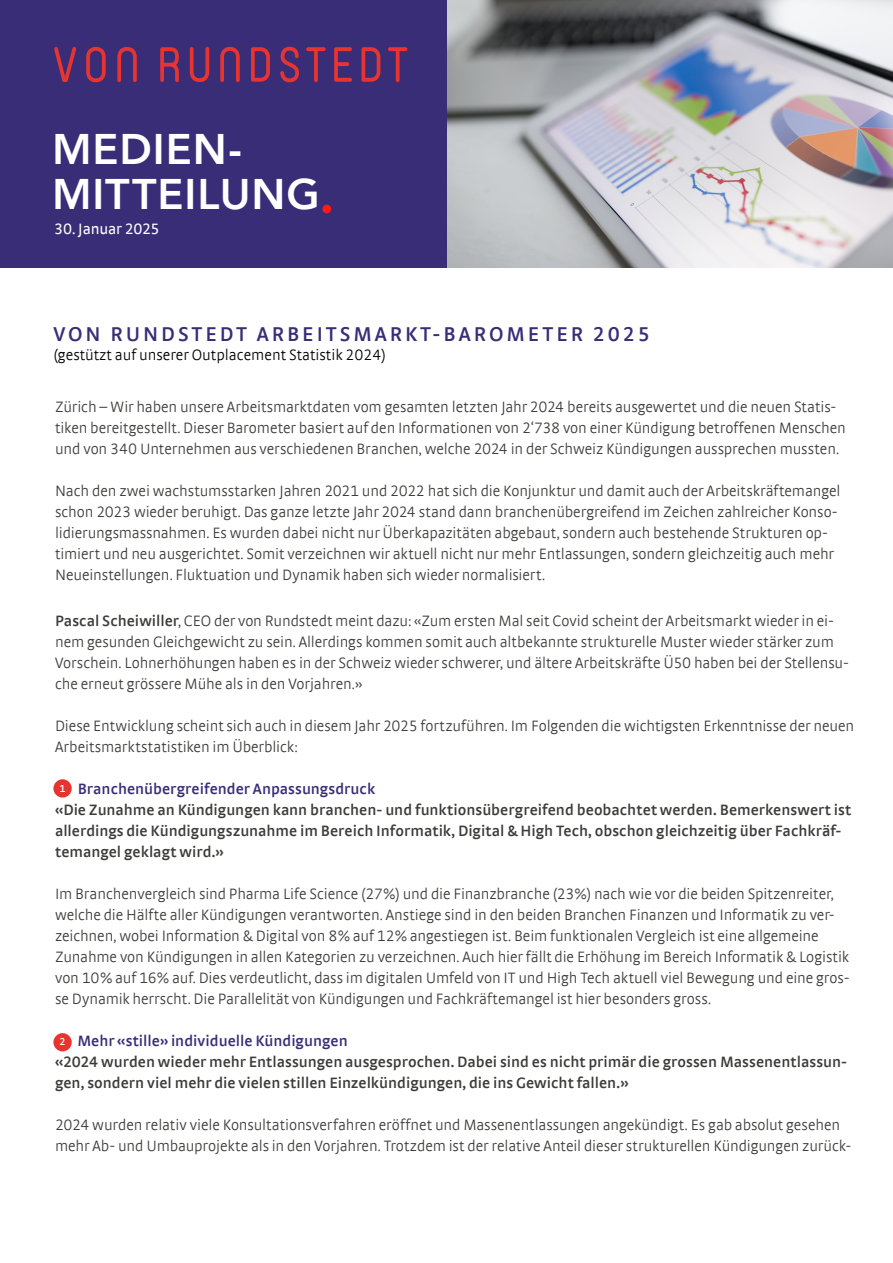
<style>
.page{position:relative;width:893px;height:1263px;background:#fff}
.page>*{position:absolute;margin:0;border:0;box-sizing:border-box;transform-origin:0 0}
.t1{font:800 42.75px/45px "Avenir";letter-spacing:.02em;color:#fff}
.t2{font:600 21px "Strada TF";letter-spacing:.14em;color:#3a2d78}
.t3{font:300 15.75px/21px "Strada TF";letter-spacing:-.01em;color:#3c3c3b}
.t4{font:600 15.75px/21px "Strada TF";color:#3c3c3b}
.t5{font:600 15.75px "Strada TF";color:#3a2d78}
.t6{font:300 15.75px "Strada TF";color:#000}
.t7{font:15.75px "Strada TF";letter-spacing:-.01em;color:#fff}
.t8{font:600 10.5px "Strada TF";color:#fff}
.s1{font-weight:600}
</style>
<div class="page">
<div style="left:0;top:0;width:447px;height:268px;background:#3a2d78"></div>
<svg style="left:54px;top:47px;width:353px;height:35px"></svg>
<img style="left:447px;top:0;width:446px;height:268px">
<div style="left:53px;top:779px;width:19px;height:18px;background:#e73431;border-radius:50%"></div>
<div style="left:53px;top:1033px;width:19px;height:18px;background:#e73431;border-radius:50%"></div>
<div style="left:322px;top:205px;width:9px;height:8px;background:#ff1c13;border-radius:50%"></div>
<h1 class="t1" style="left:52px;top:126px;width:269px">MEDIEN-<br>MITTEILUNG</h1>
<p class="t7" style="left:54px;top:220px;width:107px">30. Januar 2025</p>
<h2 class="t2" style="left:53px;top:321px;width:598px">VON RUNDSTEDT ARBEITSMARKT-BAROMETER 2025</h2>
<p class="t6" style="left:53px;top:345px;width:334px">(gestützt auf unserer Outplacement Statistik 2024)</p>
<p class="t3" style="left:55px;top:396px;width:792px">Zürich – Wir haben unsere Arbeitsmarktdaten vom gesamten letzten Jahr 2024 bereits ausgewertet und die neuen Statis&shy;tiken bereitgestellt. Dieser Barometer basiert auf den Informationen von 2‘738 von einer Kündigung betroffenen Menschen und von 340 Unternehmen aus verschiedenen Branchen, welche 2024 in der Schweiz Kündigungen aussprechen mussten.</p>
<p class="t3" style="left:55px;top:480px;width:787px">Nach den zwei wachstumsstarken Jahren 2021 und 2022 hat sich die Konjunktur und damit auch der Arbeitskräftemangel schon 2023 wieder beruhigt. Das ganze letzte Jahr 2024 stand dann branchenübergreifend im Zeichen zahlreicher Konso&shy;lidierungsmassnahmen. Es wurden dabei nicht nur Überkapazitäten abgebaut, sondern auch bestehende Strukturen op&shy;timiert und neu ausgerichtet. Somit verzeichnen wir aktuell nicht nur mehr Entlassungen, sondern gleichzeitig auch mehr Neueinstellungen. Fluktuation und Dynamik haben sich wieder normalisiert.</p>
<p class="t3" style="left:55px;top:610px;width:795px"><span class="s1">Pascal Scheiwiller</span>, CEO der von Rundstedt meint dazu: «Zum ersten Mal seit Covid scheint der Arbeitsmarkt wieder in ei&shy;nem gesunden Gleichgewicht zu sein. Allerdings kommen somit auch altbekannte strukturelle Muster wieder stärker zum Vorschein. Lohnerhöhungen haben es in der Schweiz wieder schwerer, und ältere Arbeitskräfte Ü50 haben bei der Stellensu&shy;che erneut grössere Mühe als in den Vorjahren.»</p>
<p class="t3" style="left:55px;top:715px;width:801px">Diese Entwicklung scheint sich auch in diesem Jahr 2025 fortzuführen. Im Folgenden die wichtigsten Erkenntnisse der neuen<br>Arbeitsmarktstatistiken im Überblick:</p>
<p class="t5" style="left:78px;top:780px;width:299px">Branchenübergreifender Anpassungsdruck</p>
<p class="t4" style="left:55px;top:799px;width:798px">«Die Zunahme an Kündigungen kann branchen- und funktionsübergreifend beobachtet werden. Bemerkenswert ist allerdings die Kündigungszunahme im Bereich Informatik, Digital &amp; High Tech, obschon gleichzeitig über Fachkräf&shy;temangel geklagt wird.»</p>
<p class="t3" style="left:55px;top:883px;width:796px">Im Branchenvergleich sind Pharma Life Science (27%) und die Finanzbranche (23%) nach wie vor die beiden Spitzenreiter, welche die Hälfte aller Kündigungen verantworten. Anstiege sind in den beiden Branchen Finanzen und Informatik zu ver&shy;zeichnen, wobei Information &amp; Digital von 8% auf 12% angestiegen ist. Beim funktionalen Vergleich ist eine allgemeine Zunahme von Kündigungen in allen Kategorien zu verzeichnen. Auch hier fällt die Erhöhung im Bereich Informatik &amp; Logistik von 10% auf 16% auf. Dies verdeutlicht, dass im digitalen Umfeld von IT und High Tech aktuell viel Bewegung und eine gros&shy;se Dynamik herrscht. Die Parallelität von Kündigungen und Fachkräftemangel ist hier besonders gross.</p>
<p class="t5" style="left:77px;top:1032px;width:272px">Mehr «stille» individuelle Kündigungen</p>
<p class="t4" style="left:55px;top:1051px;width:794px">«2024 wurden wieder mehr Entlassungen ausgesprochen. Dabei sind es nicht primär die grossen Massenentlassun&shy;gen, sondern viel mehr die vielen stillen Einzelkündigungen, die ins Gewicht fallen.»</p>
<p class="t3" style="left:55px;top:1114px;width:798px">2024 wurden relativ viele Konsultationsverfahren eröffnet und Massenentlassungen angekündigt. Es gab absolut gesehen mehr Ab- und Umbauprojekte als in den Vorjahren. Trotzdem ist der relative Anteil dieser strukturellen Kündigungen zurück-</p>
<p class="t8" style="left:60px;top:782px;width:8px">1</p>
<p class="t8" style="left:60px;top:1036px;width:8px">2</p>
</div>
